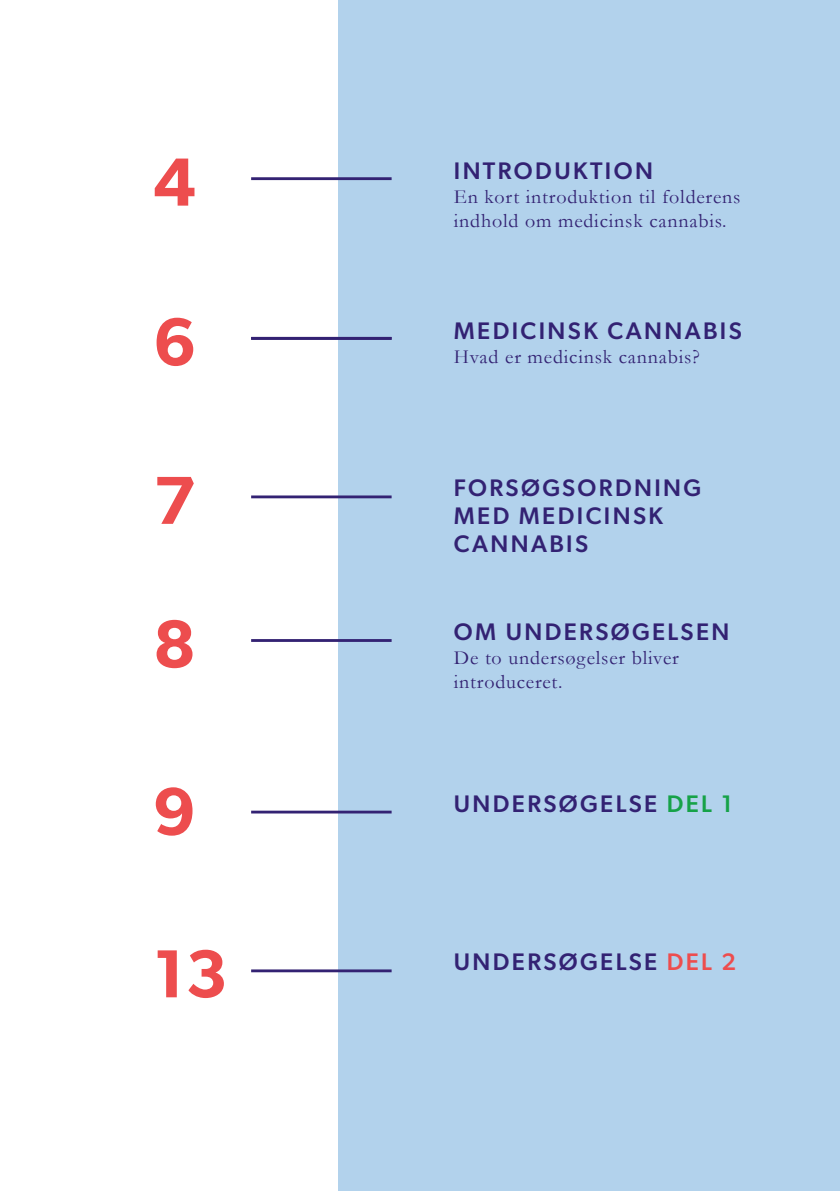
<style>
.page{position:relative;width:840px;height:1191px;background:#fff}
.page>*{position:absolute;margin:0;border:0;box-sizing:border-box;transform-origin:0 0}
.t1{font:600 68px "Gibson";color:#ed4d4e}
.t2{font:500 24px/28px "Gibson";letter-spacing:.1em;color:#332273}
.t3{font:20px/24px "Garamond";letter-spacing:.04em;color:#332273}
.s1{color:#16a248}
.s2{color:#ed4d4e}
</style>
<div class="page">
<div style="left:338px;top:0;width:501px;height:1191px;background:#b2d2ec"></div>
<hr style="left:251px;top:639px;width:140px;height:3px;background:#332273">
<hr style="left:251px;top:969px;width:140px;height:3px;background:#332273">
<hr style="left:251px;top:177px;width:140px;height:3px;background:#332273">
<hr style="left:251px;top:337px;width:140px;height:3px;background:#332273">
<hr style="left:251px;top:810px;width:140px;height:3px;background:#332273">
<hr style="left:251px;top:495px;width:140px;height:3px;background:#332273">
<p class="t1" style="left:153px;top:141px;width:44px">4</p>
<p class="t2" style="left:453px;top:156px;width:200px">INTRODUKTION</p>
<p class="t3" style="left:453px;top:184px;width:288px">En kort introduktion til folderens indhold om medicinsk cannabis.</p>
<p class="t1" style="left:153px;top:301px;width:44px">6</p>
<p class="t2" style="left:453px;top:316px;width:289px">MEDICINSK CANNABIS</p>
<p class="t3" style="left:453px;top:344px;width:247px">Hvad er medicinsk cannabis?</p>
<p class="t1" style="left:153px;top:460px;width:44px">7</p>
<p class="t2" style="left:453px;top:473px;width:249px">FORSØGSORDNING<br>MED MEDICINSK<br>CANNABIS</p>
<p class="t1" style="left:153px;top:603px;width:44px">8</p>
<p class="t2" style="left:453px;top:617px;width:277px">OM UNDERSØGELSEN</p>
<p class="t3" style="left:453px;top:645px;width:226px">De to undersøgelser bliver introduceret.</p>
<p class="t1" style="left:153px;top:770px;width:44px">9</p>
<p class="t2" style="left:453px;top:789px;width:280px">UNDERSØGELSE <span class="s1">DEL 1</span></p>
<p class="t1" style="left:153px;top:933px;width:76px">13</p>
<p class="t2" style="left:453px;top:947px;width:284px">UNDERSØGELSE <span class="s2">DEL 2</span></p>
</div>
